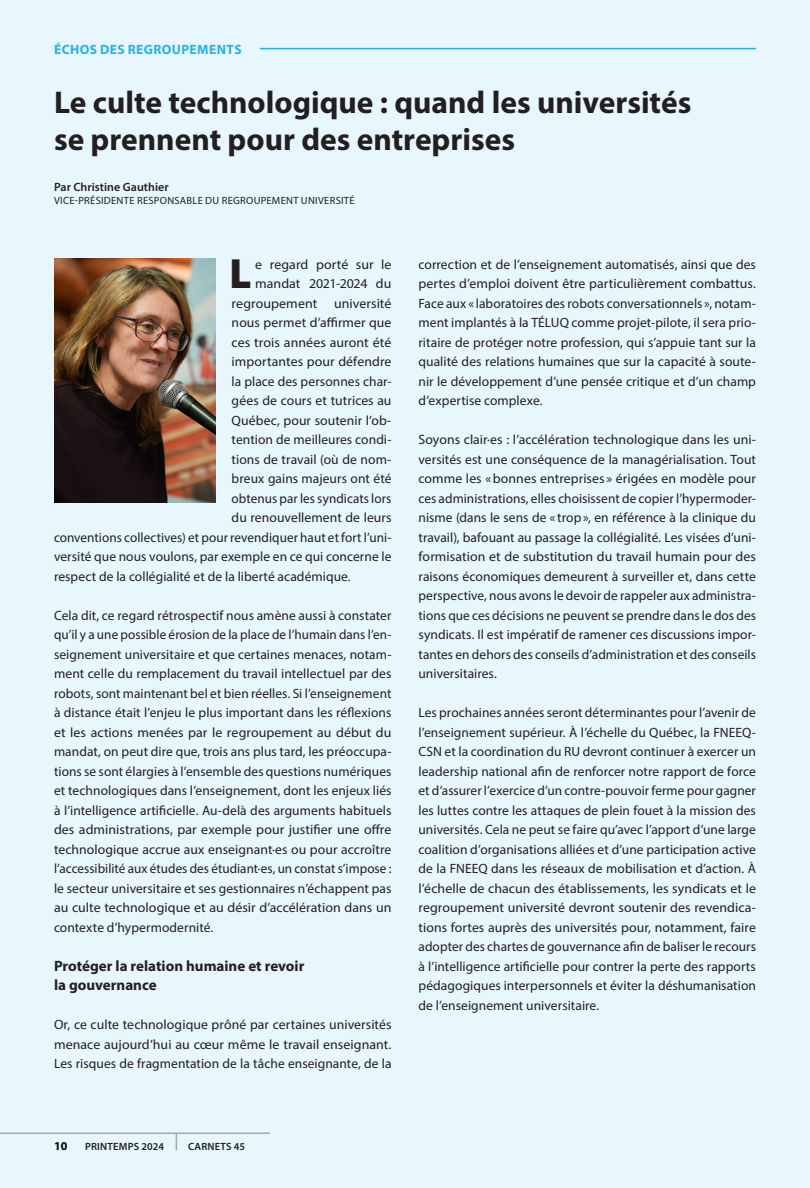
<style>
.page{position:relative;width:810px;height:1188px;background:#e8f6fd}
.page>*{position:absolute;margin:0;border:0;box-sizing:border-box;transform-origin:0 0}
.Article_-_Paragraphe_lettrine___1_caract{font:900 42.45px "Myriad Pro";color:#231f20}
.Article_-_titre_1{font:700 31.5px/37.5px "Myriad Pro";color:#231f20}
.Article_-_s-titre_10_pts{font:700 15px/19.5px "Myriad Pro";color:#231f20}
.Article_-_txt_9_13{font:13.5px/19.5px "Myriad Pro";letter-spacing:.005em;color:#231f20;text-align:justify}
.Article_-_Paragraphe_lettrine___1_caract-2{font:13.5px "Myriad Pro";letter-spacing:.005em;color:#231f20}
.t1{font:700 13.5px "Myriad Pro";letter-spacing:.03em;color:#26b4df}
.Auteur-1{font:600 12px "Myriad Pro";letter-spacing:.005em;color:#231f20}
.t2{font:700 12px "Myriad Pro";color:#000}
.Auteur_titre{font:10.5px "Myriad Pro";letter-spacing:.03em;color:#231f20}
.t3{font:600 10.5px "Myriad Pro";letter-spacing:.02em;color:#231f20}
</style>
<div class="page">
<hr style="left:260px;top:48px;width:496px;height:1px;background:#26b4df">
<hr style="left:0;top:1132px;width:270px;height:2px;background:#a8a9ad">
<svg style="left:176px;top:1134px;width:1px;height:16px"></svg>
<img style="left:54px;top:258px;width:162px;height:245px">
<p class="t1" style="left:54px;top:41px;width:189px">ÉCHOS DES REGROUPEMENTS</p>
<p class="Article_-_titre_1" style="left:54px;top:82px;width:639px">Le culte technologique : quand les universités se prennent pour des entreprises</p>
<p class="Auteur-1" style="left:54px;top:179px;width:116px">Par Christine Gauthier</p>
<p class="Auteur_titre" style="left:54px;top:194px;width:302px">VICE-PRÉSIDENTE RESPONSABLE DU REGROUPEMENT UNIVERSITÉ</p>
<p class="Article_-_Paragraphe_lettrine___1_caract" style="left:229px;top:245px;width:23px">L</p>
<p class="Article_-_Paragraphe_lettrine___1_caract-2" style="left:255px;top:256px;width:138px">e regard porté sur le</p>
<p class="Article_-_Paragraphe_lettrine___1_caract-2" style="left:255px;top:275px;width:138px">mandat 2021-2024 du</p>
<p class="Article_-_Paragraphe_lettrine___1_caract-2" style="left:232px;top:295px;width:161px">regroupement université</p>
<p class="Article_-_Paragraphe_lettrine___1_caract-2" style="left:232px;top:314px;width:161px">nous permet d’affirmer que</p>
<p class="Article_-_Paragraphe_lettrine___1_caract-2" style="left:232px;top:334px;width:161px">ces trois années auront été</p>
<p class="Article_-_Paragraphe_lettrine___1_caract-2" style="left:232px;top:353px;width:161px">importantes pour défendre</p>
<p class="Article_-_Paragraphe_lettrine___1_caract-2" style="left:232px;top:373px;width:161px">la place des personnes char-</p>
<p class="Article_-_Paragraphe_lettrine___1_caract-2" style="left:232px;top:392px;width:161px">gées de cours et tutrices au</p>
<p class="Article_-_Paragraphe_lettrine___1_caract-2" style="left:232px;top:412px;width:161px">Québec, pour soutenir l’ob-</p>
<p class="Article_-_Paragraphe_lettrine___1_caract-2" style="left:232px;top:431px;width:161px">tention de meilleures condi-</p>
<p class="Article_-_Paragraphe_lettrine___1_caract-2" style="left:232px;top:451px;width:161px">tions de travail (où de nom-</p>
<p class="Article_-_Paragraphe_lettrine___1_caract-2" style="left:232px;top:470px;width:161px">breux gains majeurs ont été</p>
<p class="Article_-_Paragraphe_lettrine___1_caract-2" style="left:232px;top:490px;width:161px">obtenus par les syndicats lors</p>
<p class="Article_-_Paragraphe_lettrine___1_caract-2" style="left:232px;top:509px;width:161px">du renouvellement de leurs</p>
<p class="Article_-_Paragraphe_lettrine___1_caract-2" style="left:54px;top:529px;width:339px">conventions collectives) et pour revendiquer haut et fort l’uni-</p>
<p class="Article_-_Paragraphe_lettrine___1_caract-2" style="left:54px;top:548px;width:339px">versité que nous voulons, par exemple en ce qui concerne le</p>
<p class="Article_-_Paragraphe_lettrine___1_caract-2" style="left:54px;top:568px;width:298px">respect de la collégialité et de la liberté académique.</p>
<p class="Article_-_txt_9_13" style="left:54px;top:605px;width:339px">Cela dit, ce regard rétrospectif nous amène aussi à constater qu’il y a une possible érosion de la place de l’humain dans l’en&shy;seignement universitaire et que certaines menaces, notam&shy;ment celle du remplacement du travail intellectuel par des robots, sont maintenant bel et bien réelles. Si l’enseignement à distance était l’enjeu le plus important dans les réflexions et les actions menées par le regroupement au début du mandat, on peut dire que, trois ans plus tard, les préoccupa&shy;tions se sont élargies à l’ensemble des questions numériques et technologiques dans l’enseignement, dont les enjeux liés à l’intelligence artificielle. Au-delà des arguments habituels des administrations, par exemple pour justifier une offre technologique accrue aux enseignant·es ou pour accroître l’accessibilité aux études des étudiant·es, un constat s’impose : le secteur universitaire et ses gestionnaires n’échappent pas au culte technologique et au désir d’accélération dans un contexte d’hypermodernité.</p>
<p class="Article_-_s-titre_10_pts" style="left:54px;top:955px;width:252px">Protéger la relation humaine et revoir la gouvernance</p>
<p class="Article_-_txt_9_13" style="left:54px;top:1015px;width:339px">Or, ce culte technologique prôné par certaines universités menace aujourd’hui au cœur même le travail enseignant.<br>Les risques de fragmentation de la tâche enseignante, de la</p>
<p class="Article_-_txt_9_13" style="left:418px;top:254px;width:339px">correction et de l’enseignement automatisés, ainsi que des pertes d’emploi doivent être particulièrement combattus.<br>Face aux « laboratoires des robots conversationnels », notam&shy;ment implantés à la TÉLUQ comme projet-pilote, il sera prio&shy;ritaire de protéger notre profession, qui s’appuie tant sur la qualité des relations humaines que sur la capacité à soute&shy;nir le développement d’une pensée critique et d’un champ d’expertise complexe.</p>
<p class="Article_-_txt_9_13" style="left:418px;top:430px;width:339px">Soyons clair·es : l’accélération technologique dans les uni&shy;versités est une conséquence de la managérialisation. Tout comme les «bonnes entreprises » érigées en modèle pour ces administrations, elles choisissent de copier l’hypermoder&shy;nisme (dans le sens de « trop», en référence à la clinique du travail), bafouant au passage la collégialité. Les visées d’uni&shy;formisation et de substitution du travail humain pour des raisons économiques demeurent à surveiller et, dans cette perspective, nous avons le devoir de rappeler aux administra&shy;tions que ces décisions ne peuvent se prendre dans le dos des syndicats. Il est impératif de ramener ces discussions impor&shy;tantes en dehors des conseils d’administration et des conseils universitaires.</p>
<p class="Article_-_txt_9_13" style="left:418px;top:703px;width:339px">Les prochaines années seront déterminantes pour l’avenir de l’enseignement supérieur. À l’échelle du Québec, la FNEEQ-CSN et la coordination du RU devront continuer à exercer un leadership national afin de renforcer notre rapport de force et d’assurer l’exercice d’un contre-pouvoir ferme pour gagner les luttes contre les attaques de plein fouet à la mission des universités. Cela ne peut se faire qu’avec l’apport d’une large coalition d’organisations alliées et d’une participation active de la FNEEQ dans les réseaux de mobilisation et d’action. À l’échelle de chacun des établissements, les syndicats et le regroupement université devront soutenir des revendica&shy;tions fortes auprès des universités pour, notamment, faire adopter des chartes de gouvernance afin de baliser le recours à l’intelligence artificielle pour contrer la perte des rapports pédagogiques interpersonnels et éviter la déshumanisation de l’enseignement universitaire.</p>
<p class="t2" style="left:54px;top:1138px;width:15px">10</p>
<p class="t3" style="left:85px;top:1140px;width:81px">PRINTEMPS 2024</p>
<p class="t3" style="left:188px;top:1140px;width:59px">CARNETS 45</p>
</div>
